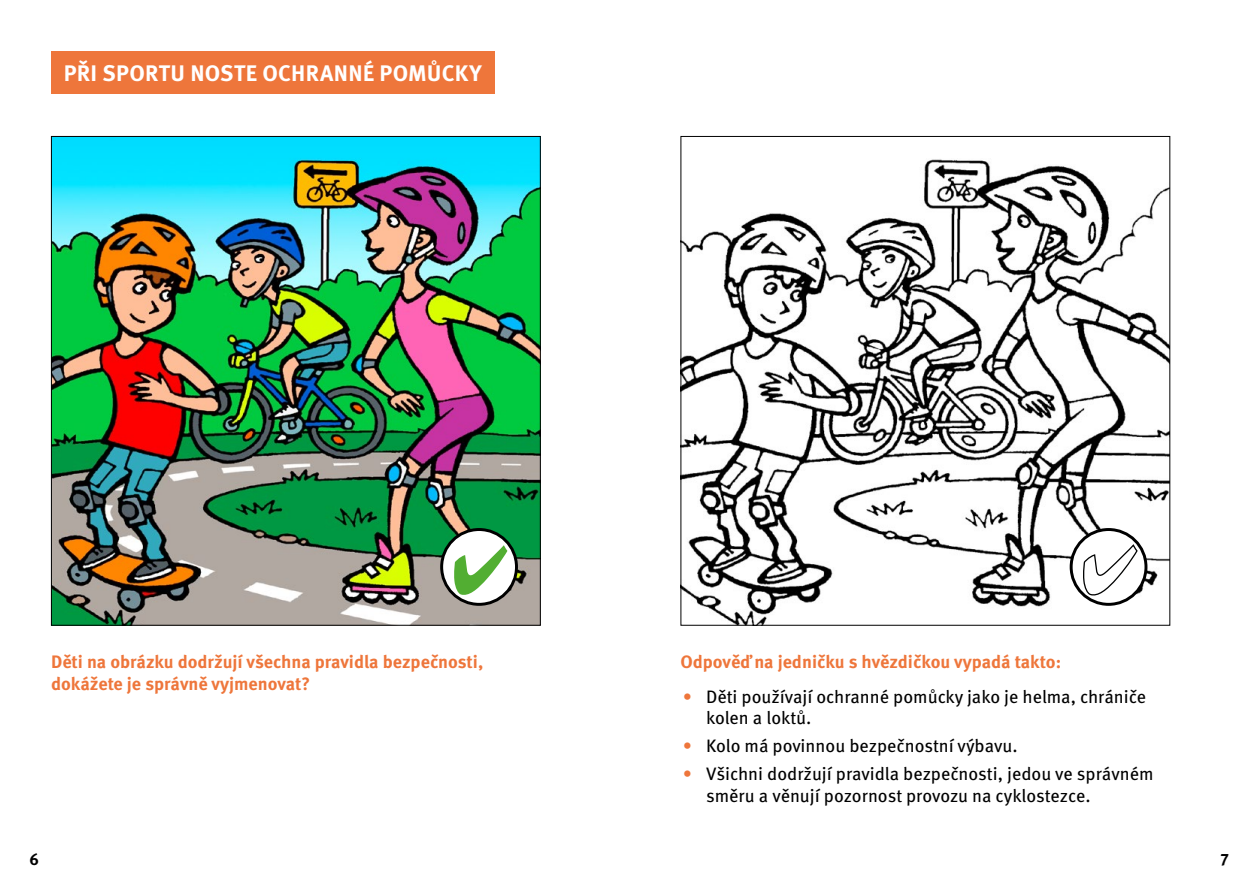
<style>
.page{position:relative;width:1259px;height:893px;background:#fff}
.page>*{position:absolute;margin:0;border:0;box-sizing:border-box;transform-origin:0 0}
.t1{font:700 22.5px "Meta Pro";letter-spacing:.01em;color:#fff}
.t2{font:18px/21.6px "Meta Pro";color:#000}
.t3{font:700 18px/21.6px "Meta Pro";color:#ee763b}
.t4{font:700 16.5px "Meta Pro";color:#000}
.s1{color:#ee763b}
</style>
<div class="page">
<div style="left:51px;top:51px;width:443px;height:43px;background:#ee763b"></div>
<img style="left:53px;top:138px;width:486px;height:486px">
<svg style="left:442px;top:529px;width:74px;height:75px"></svg>
<div style="left:440px;top:528px;width:78px;height:78px;border:3px solid #000;border-radius:50%"></div>
<svg style="left:453px;top:545px;width:54px;height:51px"></svg>
<img style="left:682px;top:159px;width:486px;height:465px">
<svg style="left:1071px;top:529px;width:75px;height:75px"></svg>
<div style="left:1069px;top:528px;width:78px;height:78px;border:3px solid #000;border-radius:50%"></div>
<svg style="left:1081px;top:543px;width:57px;height:53px"></svg>
<p class="t1" style="left:64px;top:59px;width:419px">PŘI SPORTU NOSTE OCHRANNÉ POMŮCKY</p>
<p class="t3" style="left:51px;top:652px;width:434px">Děti na obrázku dodržují všechna pravidla bezpečnosti, dokážete je správně vyjmenovat?</p>
<p class="t3" style="left:680px;top:652px;width:382px">Odpověď na jedničku s hvězdičkou vypadá takto:</p>
<p class="t2" style="left:706px;top:686px;width:441px;text-indent:-23px"><span class="s1">•</span> Děti používají ochranné pomůcky jako je helma, chrániče kolen a loktů.</p>
<p class="t2" style="left:682px;top:735px;width:336px"><span class="s1">•</span> Kolo má povinnou bezpečnostní výbavu.</p>
<p class="t2" style="left:706px;top:763px;width:449px;text-indent:-23px"><span class="s1">•</span> Všichni dodržují pravidla bezpečnosti, jedou ve správném směru a věnují pozornost provozu na cyklostezce.</p>
<p class="t4" style="left:29px;top:849px;width:11px">6</p>
<p class="t4" style="left:1220px;top:849px;width:10px">7</p>
</div>
